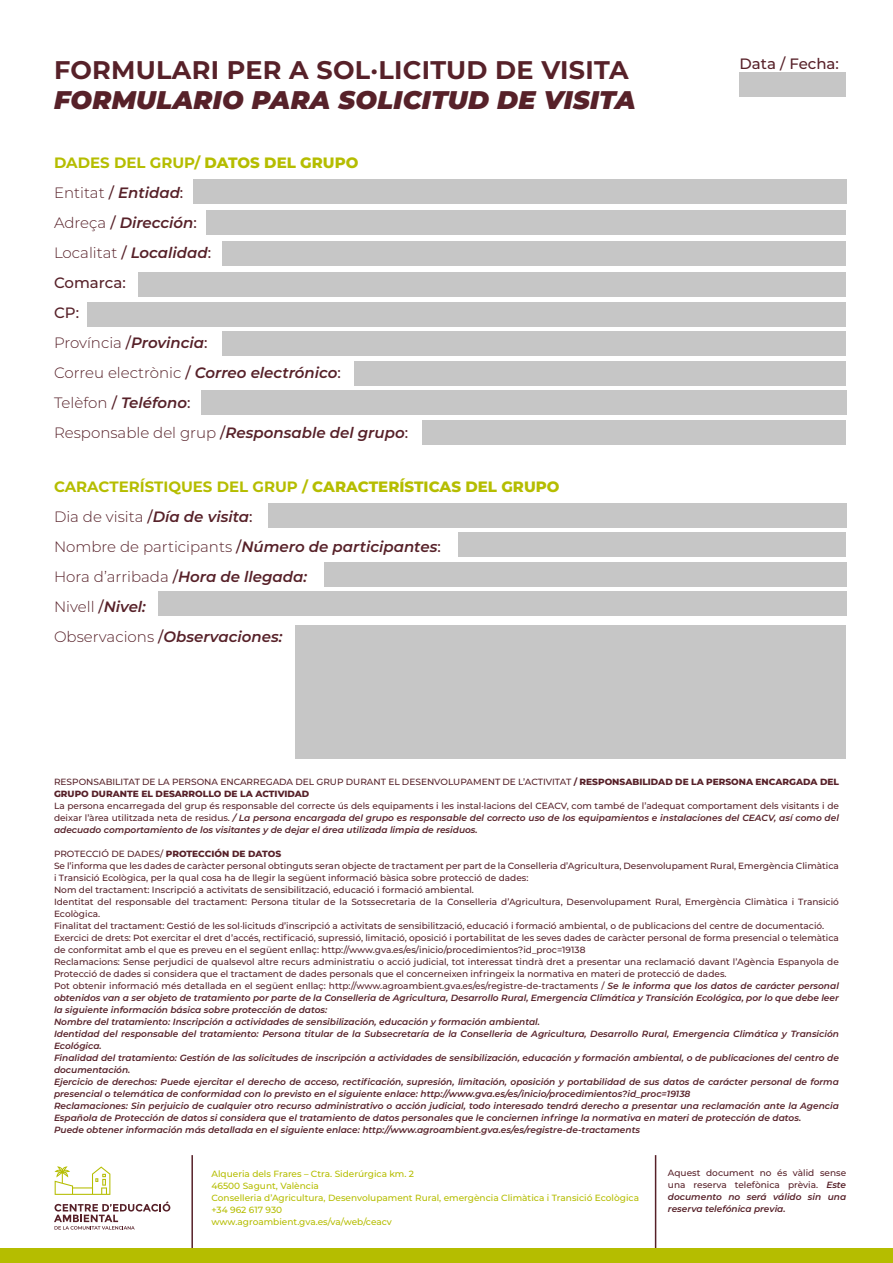
<style>
.page{position:relative;width:893px;height:1263px;background:#fff}
.page>*{position:absolute;margin:0;border:0;box-sizing:border-box;transform-origin:0 0}
.t1{font:700 25.5px "Montserrat";letter-spacing:.01em;color:#572129}
.t2{font:italic 900 25.5px "Montserrat";letter-spacing:.01em;color:#572129}
.t3{font:italic 600 15px/30px "Montserrat";color:#572129}
.t4{font:500 15px "Montserrat";color:#572129}
.t5{font:italic 600 9px/12px "Montserrat";color:#572129;text-align:justify}
.t6{font:500 9px/12px "Montserrat";color:#572129}
.t7{font:500 9px/12px "Montserrat";color:#b5bd00}
.s1{font-weight:700;font-style:normal;color:#b5bd00}
.s2{font-weight:800;font-style:normal;color:#b5bd00}
.s3{font-weight:300;font-style:normal}
.s4{font-weight:500;font-style:normal}
.s5{font-weight:700}
.s6{font-weight:800}
.s7{font-weight:800;font-style:normal}
.s8{font-weight:600;font-style:italic}
</style>
<div class="page">
<hr style="left:191px;top:1155px;width:2px;height:108px;background:#572129">
<hr style="left:655px;top:1155px;width:1px;height:108px;background:#572129">
<div style="left:740px;top:73px;width:106px;height:24px;background:#c6c6c6"></div>
<div style="left:193px;top:179px;width:653px;height:24px;background:#c6c6c6"></div>
<div style="left:139px;top:273px;width:707px;height:24px;background:#c6c6c6"></div>
<div style="left:206px;top:210px;width:640px;height:24px;background:#c6c6c6"></div>
<div style="left:88px;top:302px;width:758px;height:25px;background:#c6c6c6"></div>
<div style="left:268px;top:503px;width:578px;height:25px;background:#c6c6c6"></div>
<div style="left:222px;top:242px;width:624px;height:24px;background:#c6c6c6"></div>
<div style="left:222px;top:331px;width:624px;height:24px;background:#c6c6c6"></div>
<div style="left:458px;top:532px;width:388px;height:24px;background:#c6c6c6"></div>
<div style="left:201px;top:391px;width:645px;height:24px;background:#c6c6c6"></div>
<div style="left:158px;top:592px;width:688px;height:24px;background:#c6c6c6"></div>
<div style="left:355px;top:361px;width:491px;height:24px;background:#c6c6c6"></div>
<div style="left:324px;top:562px;width:522px;height:24px;background:#c6c6c6"></div>
<div style="left:422px;top:420px;width:424px;height:25px;background:#c6c6c6"></div>
<div style="left:295px;top:626px;width:551px;height:133px;background:#c6c6c6"></div>
<svg style="left:54px;top:1201px;width:116px;height:28px"></svg>
<svg style="left:55px;top:1166px;width:55px;height:29px"></svg>
<div style="left:0;top:1248px;width:893px;height:15px;background:#b5bd00"></div>
<h1 class="t1" style="left:54px;top:51px;width:576px">FORMULARI PER A SOL·LICITUD DE VISITA</h1>
<h1 class="t2" style="left:54px;top:81px;width:583px">FORMULARIO PARA SOLICITUD DE VISITA</h1>
<p class="t3" style="left:54px;top:147px;width:356px"><span class="s1">DADES DEL GRUP/</span> <span class="s2">DATOS DEL GRUPO<br></span><span class="s3">Entitat</span> <span class="s4">/</span> Entidad<span class="s4">:<br></span><span class="s3">Adreça</span> <span class="s4">/</span> Dirección<span class="s4">:<br></span><span class="s3">Localitat</span> <span class="s4">/</span> Localidad<span class="s4">:<br>Comarca:<br>CP:<br></span><span class="s3">Província</span> <span class="s4">/</span>Provincia<span class="s4">:<br></span><span class="s3">Correu electrònic</span> <span class="s4">/</span> Correo electrónico<span class="s4">:<br></span><span class="s3">Telèfon</span> <span class="s4">/</span> Teléfono<span class="s4">:<br></span><span class="s3">Responsable del grup</span> <span class="s4">/</span>Responsable del grupo<span class="s4">:</span></p>
<h2 class="t3" style="left:54px;top:471px;width:507px"><span class="s1">CARACTERÍSTIQUES DEL GRUP /</span> <span class="s2">CARACTERÍSTICAS DEL GRUPO </span><span class="s3">Dia de visita</span> <span class="s4">/</span>Día de visita<span class="s4">:<br></span><span class="s3">Nombre de participants</span> <span class="s4">/</span>Número de participantes<span class="s4">:<br></span><span class="s3">Hora d’arribada</span> <span class="s4">/</span>Hora de llegada:<br><span class="s3">Nivell</span> <span class="s4">/</span>Nivel:<br><span class="s3">Observacions</span> <span class="s4">/</span>Observaciones:</h2>
<h2 class="t4" style="left:740px;top:53px;width:101px">Data / Fecha:</h2>
<p class="t6" style="left:54px;top:775px;width:786px">RESPONSABILITAT DE LA PERSONA ENCARREGADA DEL GRUP DURANT EL DESENVOLUPAMENT DE L’ACTIVITAT <span class="s5">/</span> <span class="s6">RESPONSABILIDAD DE LA PERSONA ENCARGADA DEL<br>GRUPO DURANTE EL DESARROLLO DE LA ACTIVIDAD</span></p>
<p class="t5" style="left:54px;top:799px;width:786px"><span class="s4">La persona encarregada del grup és responsable del correcte ús dels equipaments i les instal·lacions del CEACV, com també de l’adequat comportament dels visitants i de deixar l’àrea utilitzada neta de residus.</span> / La persona encargada del grupo es responsable del correcto uso de los equipamientos e instalaciones del CEACV, así como del adecuado comportamiento de los visitantes y de dejar el área utilizada limpia de residuos.</p>
<p class="t5" style="left:54px;top:847px;width:786px;text-align:left"><span class="s4">PROTECCIÓ DE DADES/</span> <span class="s7">PROTECCIÓN DE DATOS<br></span><span class="s4">Se l’informa que les dades de caràcter personal obtinguts seran objecte de tractament per part de la Conselleria d’Agricultura, Desenvolupament Rural, Emergència Climàtica i Transició Ecològica, per la qual cosa ha de llegir la següent informació bàsica sobre protecció de dades:<br>Nom del tractament: Inscripció a activitats de sensibilització, educació i formació ambiental.<br>Identitat del responsable del tractament: Persona titular de la Sotssecretaria de la Conselleria d’Agricultura, Desenvolupament Rural, Emergència Climàtica i Transició Ecològica.<br>Finalitat del tractament: Gestió de les sol·licituds d’inscripció a activitats de sensibilització, educació i formació ambiental, o de publicacions del centre de documentació.<br>Exercici de drets: Pot exercitar el dret d’accés, rectificació, supressió, limitació, oposició i portabilitat de les seves dades de caràcter personal de forma presencial o telemàtica de conformitat amb el que es preveu en el següent enllaç: http://www.gva.es/es/inicio/procedimientos?id_proc=19138<br>Reclamacions: Sense perjudici de qualsevol altre recurs administratiu o acció judicial, tot interessat tindrà dret a presentar una reclamació davant l’Agència Espanyola de Protecció de dades si considera que el tractament de dades personals que el concerneixen infringeix la normativa en materi de protecció de dades.<br>Pot obtenir informació més detallada en el següent enllaç: http://www.agroambient.gva.es/es/registre-de-tractaments /</span> Se le informa que los datos de carácter personal obtenidos van a ser objeto de tratamiento por parte de la Conselleria de Agricultura, Desarrollo Rural, Emergencia Climática y Transición Ecológica, por lo que debe leer la siguiente información básica sobre protección de datos:<br>Nombre del tratamiento: Inscripción a actividades de sensibilización, educación y formación ambiental.<br>Identidad del responsable del tratamiento: Persona titular de la Subsecretaría de la Conselleria de Agricultura, Desarrollo Rural, Emergencia Climática y Transición Ecológica.<br>Finalidad del tratamiento: Gestión de las solicitudes de inscripción a actividades de sensibilización, educación y formación ambiental, o de publicaciones del centro de documentación.<br>Ejercicio de derechos: Puede ejercitar el derecho de acceso, rectificación, supresión, limitación, oposición y portabilidad de sus datos de carácter personal de forma presencial o telemática de conformidad con lo previsto en el siguiente enlace: http://www.gva.es/es/inicio/procedimientos?id_proc=19138<br>Reclamaciones: Sin perjuicio de cualquier otro recurso administrativo o acción judicial, todo interesado tendrá derecho a presentar una reclamación ante la Agencia Española de Protección de datos si considera que el tratamiento de datos personales que le conciernen infringe la normativa en materi de protección de datos.<br>Puede obtener información más detallada en el siguiente enlace: http://www.agroambient.gva.es/es/registre-de-tractaments</p>
<p class="t6" style="left:668px;top:1166px;width:180px;text-align:justify">Aquest document no és vàlid sense una reserva telefònica prèvia. <span class="s8">Este documento no será válido sin una reserva telefónica previa.</span></p>
<p class="t7" style="left:212px;top:1167px;width:429px">Alqueria dels Frares – Ctra. Siderúrgica km. 2<br>46500 Sagunt, València<br>Conselleria d’Agricultura, Desenvolupament Rural, emergència Climàtica i Transició Ecològica +34 962 617 930<br>www.agroambient.gva.es/va/web/ceacv</p>
</div>
